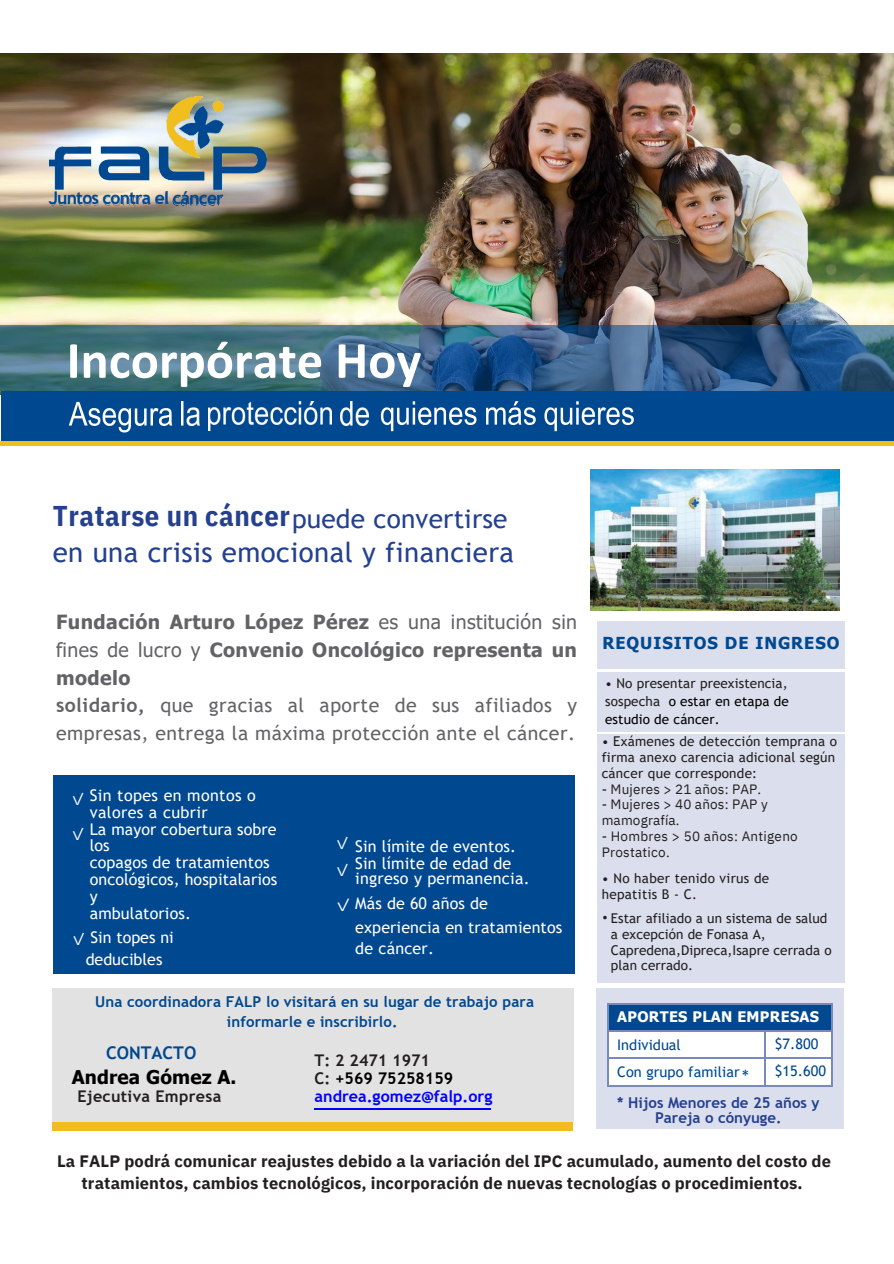
<style>
.page{position:relative;width:894px;height:1264px;background:#fff}
.page>*{position:absolute;margin:0;border:0;box-sizing:border-box;transform-origin:0 0}
.t1{font:700 52.5px "Calibri";color:#fff}
.t2{font:700 28.5px "IBM Plex Sans Cond";letter-spacing:.02em;color:#24408f}
.t3{font:27.6px "Trebuchet MS";letter-spacing:.015em;color:#24408f}
.t4{font:700 19.5px/28.2px "Tahoma";letter-spacing:.02em;color:#626366;text-align:justify}
.t5{font:19.5px/28.2px "Trebuchet MS";letter-spacing:.02em;color:#626366}
.t6{font:700 18.9px "Tahoma";letter-spacing:.01em;color:#000}
.t7{font:700 17.55px "Trebuchet MS";letter-spacing:-.05em;color:#004890}
.t8{font:700 17.55px "Trebuchet MS";color:#004890}
.t9{font:17.55px "IBM Plex Sans Cond";color:#fff}
.t10{font:17.55px "IBM Plex Sans";color:#fff}
.t11{font:700 16.5px/22.5px "IBM Plex Sans";letter-spacing:.005em;color:#221f1f;text-align:center}
.t12{font:700 16.5px "Tahoma";letter-spacing:.06em;color:#004890}
.t13{font:16.05px/16.8px "Trebuchet MS";letter-spacing:.005em;color:#fff}
.t14{font:700 16.05px/18px "Trebuchet MS";color:#00f}
.t15{font:16.05px/16.8px "Trebuchet MS";letter-spacing:.025em;color:#fff}
.t16{font:700 16.05px "Trebuchet MS";letter-spacing:.02em;color:#221f1f}
.t17{font:700 16.05px "Trebuchet MS";color:#221f1f}
.t18{font:700 15px/20.2px "Trebuchet MS";letter-spacing:.005em;color:#004890;text-align:center}
.t19{font:700 15px/14.7px "Trebuchet MS";color:#24408f;text-align:center}
.t20{font:14.55px/27px "Trebuchet MS";color:#004890}
.t21{font:700 14.55px "Tahoma";letter-spacing:.025em;color:#fff}
.t22{font:700 14.55px "Cambria";color:#004890}
.t23{font:13.5px/15.8px "Trebuchet MS";letter-spacing:.01em;color:#221f1f}
.t24{font:13.5px/15.8px "IBM Plex Sans";letter-spacing:.01em;color:#221f1f}
.s1{font-family:"Trebuchet MS";font-weight:400;font-size:26.25px}
.s2{font-weight:400}
.s3{font-weight:700}
.s4{font-family:"IBM Plex Sans Cond";font-size:17.55px}
.s5{color:#221f1f}
.s6{color:#000}
.s7{font-family:"IBM Plex Sans Cond";font-size:14.55px}
</style>
<div class="page">
<div style="left:53px;top:775px;width:521px;height:198px;background:#004890"></div>
<div style="left:53px;top:988px;width:521px;height:133px;background:#e3e2e2"></div>
<div style="left:53px;top:1121px;width:519px;height:9px;background:#f0bd1f"></div>
<hr style="left:314px;top:1108px;width:176px;height:1px;background:#00f">
<img style="left:0;top:54px;width:893px;height:341px">
<img style="left:49px;top:96px;width:217px;height:109px">
<div style="left:1px;top:391px;width:892px;height:52px;background:#004890"></div>
<svg style="left:69px;top:402px;width:103px;height:30px"></svg>
<svg style="left:381px;top:401px;width:252px;height:30px"></svg>
<div style="left:0;top:441px;width:893px;height:5px;background:#f0bd1f"></div>
<svg style="left:1px;top:326px;width:892px;height:65px;background:#3a6685"></svg>
<img style="left:182px;top:401px;width:18px;height:24px">
<img style="left:209px;top:401px;width:122px;height:29px">
<img style="left:340px;top:401px;width:28px;height:24px">
<div style="left:596px;top:988px;width:247px;height:140px;background:#dbdeec"></div>
<img style="left:590px;top:469px;width:249px;height:141px">
<div style="left:597px;top:621px;width:247px;height:222px;background:#dbdeec"></div>
<hr style="left:597px;top:669px;width:247px;height:2px;background:#fff">
<hr style="left:597px;top:732px;width:247px;height:1px;background:#fff">
<div style="left:597px;top:843px;width:247px;height:61px;background:#dbdeec"></div>
<div style="left:597px;top:904px;width:247px;height:78px;background:#dbdeec"></div>
<div style="left:608px;top:1004px;width:223px;height:26px;background:#004890"></div>
<hr style="left:608px;top:1003px;width:223px;height:1px;background:#788abb">
<div style="left:608px;top:1031px;width:156px;height:26px;background:#fff"></div>
<div style="left:765px;top:1031px;width:66px;height:26px;background:#fff"></div>
<hr style="left:608px;top:1030px;width:156px;height:1px;background:#788abb">
<hr style="left:765px;top:1030px;width:66px;height:1px;background:#788abb">
<div style="left:608px;top:1059px;width:156px;height:26px;background:#fff"></div>
<div style="left:765px;top:1059px;width:66px;height:26px;background:#fff"></div>
<hr style="left:608px;top:1057px;width:156px;height:2px;background:#788abb">
<hr style="left:765px;top:1057px;width:66px;height:2px;background:#788abb">
<svg style="left:607px;top:1003px;width:1px;height:83px"></svg>
<hr style="left:608px;top:1085px;width:156px;height:1px;background:#788abb">
<svg style="left:764px;top:1030px;width:1px;height:56px"></svg>
<hr style="left:765px;top:1085px;width:66px;height:1px;background:#788abb">
<svg style="left:831px;top:1003px;width:1px;height:83px"></svg>
<p class="t7" style="left:49px;top:187px;width:176px">Juntos contra el cáncer</p>
<p class="t1" style="left:67px;top:338px;width:356px">Incorpórate Hoy</p>
<p class="t2" style="left:53px;top:497px;width:456px">Tratarse un cáncer<span class="s1">puede convertirse</span></p>
<p class="t3" style="left:53px;top:535px;width:463px">en una crisis emocional y financiera</p>
<p class="t4" style="left:56px;top:606px;width:522px">Fundación Arturo López Pérez <span class="s2">es una institución sin fines de lucro y</span> Convenio Oncológico representa un modelo</p>
<p class="t5" style="left:56px;top:690px;width:522px"><span class="s3">solidario,</span> que gracias al aporte de sus afiliados y empresas, entrega la máxima protección ante el cáncer.</p>
<p class="t15" style="left:90px;top:786px;width:167px">Sin topes en montos o valores a cubrir</p>
<p class="t13" style="left:90px;top:820px;width:188px">La mayor cobertura sobre los</p>
<p class="t13" style="left:90px;top:854px;width:181px">copagos de tratamientos</p>
<p class="t13" style="left:90px;top:871px;width:189px">oncológicos, hospitalarios y</p>
<p class="t13" style="left:90px;top:904px;width:103px">ambulatorios.</p>
<p class="t9" style="left:71px;top:786px;width:15px">✓</p>
<p class="t9" style="left:71px;top:821px;width:15px">✓</p>
<p class="t9" style="left:335px;top:831px;width:15px">✓</p>
<p class="t9" style="left:335px;top:857px;width:15px">✓</p>
<p class="t10" style="left:335px;top:892px;width:17px">✓</p>
<p class="t13" style="left:355px;top:837px;width:162px">Sin límite de eventos.</p>
<p class="t13" style="left:355px;top:855px;width:157px">Sin límite de edad de</p>
<p class="t13" style="left:355px;top:869px;width:176px">ingreso y permanencia.</p>
<p class="t13" style="left:355px;top:894px;width:134px">Más de 60 años de</p>
<p class="t13" style="left:355px;top:918px;width:208px">experiencia en tratamientos</p>
<p class="t13" style="left:355px;top:939px;width:80px">de cáncer.</p>
<p class="t13" style="left:72px;top:927px;width:103px;line-height:21.3px;text-align:center"><span class="s4">✓</span> Sin topes ni deducibles</p>
<p class="t18" style="left:95px;top:991px;width:440px">Una coordinadora FALP lo visitará en su lugar de trabajo para informarle e inscribirlo.</p>
<p class="t8" style="left:106px;top:1042px;width:92px">CONTACTO</p>
<p class="t6" style="left:72px;top:1065px;width:166px">Andrea Gómez A.</p>
<p class="t16" style="left:77px;top:1087px;width:145px">Ejecutiva Empresa</p>
<p class="t17" style="left:314px;top:1051px;width:117px">T: 2 2471 1971</p>
<p class="t14" style="left:314px;top:1069px;width:179px"><span class="s5">C:</span> <span class="s6">+569 75258159 </span>andrea.gomez@falp.org</p>
<p class="t12" style="left:602px;top:632px;width:238px">REQUISITOS DE INGRESO</p>
<p class="t23" style="left:605px;top:674px;width:185px;line-height:18px;text-align:justify">• No presentar preexistencia, sospecha <span class="s6">o estar en etapa de estudio de cáncer.</span></p>
<p class="t23" style="left:601px;top:733px;width:237px">• Exámenes de detección temprana o firma anexo carencia adicional según cáncer que corresponde:</p>
<p class="t24" style="left:601px;top:780px;width:161px">- Mujeres &gt; 21 años: PAP.</p>
<p class="t24" style="left:601px;top:796px;width:167px">- Mujeres &gt; 40 años: PAP y mamografía.</p>
<p class="t24" style="left:601px;top:828px;width:197px">- Hombres &gt; 50 años: Antigeno<br>Prostatico.</p>
<p class="t23" style="left:601px;top:870px;width:169px">• No haber tenido virus de hepatitis B - C.</p>
<p class="t23" style="left:602px;top:910px;width:226px"><span class="s7">•</span> Estar afiliado a un sistema de salud</p>
<p class="t23" style="left:610px;top:926px;width:222px">a excepción de Fonasa A,<br>Capredena,Dipreca,Isapre cerrada o plan cerrado.</p>
<p class="t21" style="left:617px;top:1007px;width:203px">APORTES PLAN EMPRESAS</p>
<p class="t20" style="left:774px;top:1030px;width:53px">$7.800 $15.600</p>
<p class="t20" style="left:617px;top:1030px;width:65px">Individual</p>
<p class="t20" style="left:617px;top:1058px;width:124px">Con grupo familiar</p>
<p class="t22" style="left:742px;top:1065px;width:8px">*</p>
<p class="t19" style="left:617px;top:1095px;width:204px">* Hijos Menores de 25 años y<br>Pareja o cónyuge.</p>
<p class="t11" style="left:57px;top:1149px;width:775px">La FALP podrá comunicar reajustes debido a la variación del IPC acumulado, aumento del costo de tratamientos, cambios tecnológicos, incorporación de nuevas tecnologías o procedimientos.</p>
</div>
